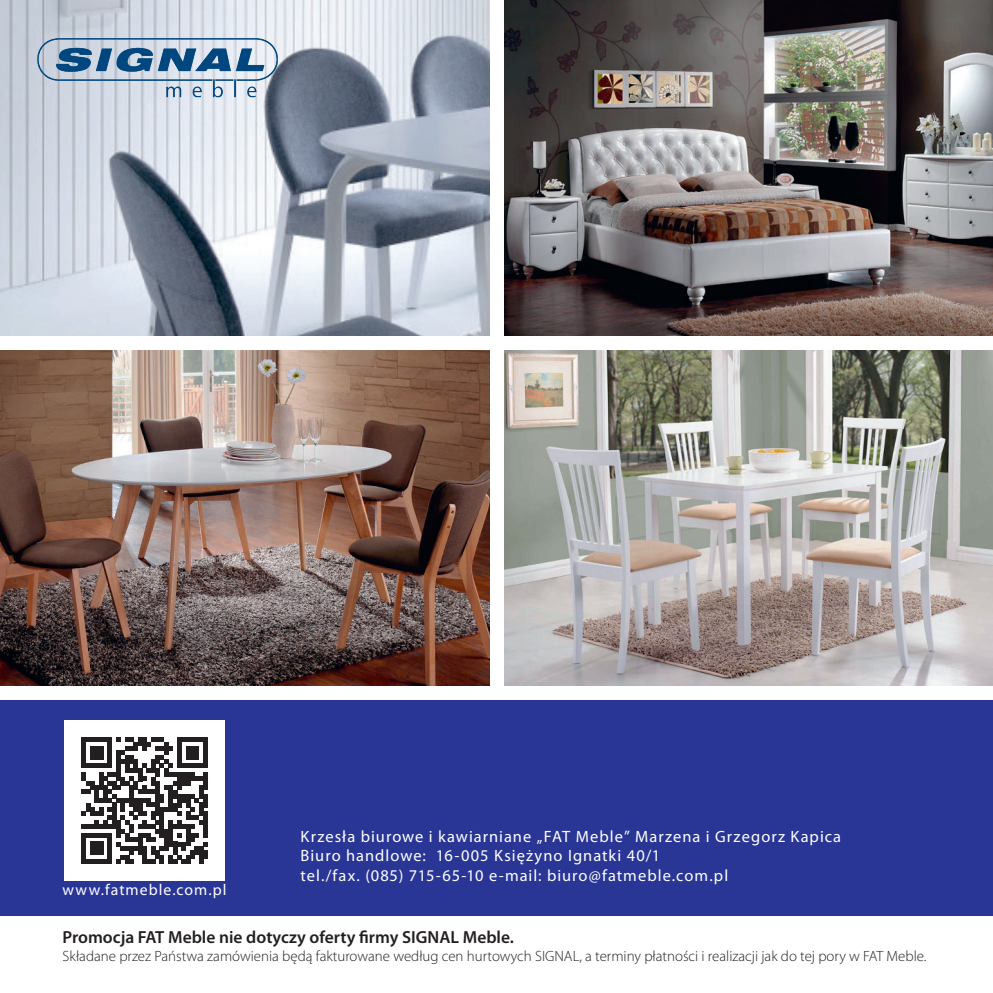
<style>
.page{position:relative;width:993px;height:993px;background:#fff}
.page>*{position:absolute;margin:0;border:0;box-sizing:border-box;transform-origin:0 0}
.t1{font:600 17.5px "Myriad Pro";color:#231f20}
.t2{font:16.45px/19.6px "Myriad Pro";letter-spacing:.06em;color:#fff}
.t3{font:15.75px "Myriad Pro";letter-spacing:.07em;color:#fff}
.t4{font:300 14.88px "Myriad Pro";color:#231f20}
</style>
<div class="page">
<img style="left:0;top:0;width:489px;height:336px">
<img style="left:0;top:350px;width:489px;height:335px">
<img style="left:504px;top:350px;width:488px;height:335px">
<img style="left:504px;top:0;width:488px;height:336px">
<div style="left:0;top:699px;width:992px;height:216px;background:#293695"></div>
<div style="left:64px;top:720px;width:161px;height:160px;background:#fff"></div>
<svg style="left:81px;top:737px;width:126px;height:126px"></svg>
<img style="left:34px;top:37px;width:246px;height:61px">
<p class="t3" style="left:63px;top:879px;width:165px">www.fatmeble.com.pl</p>
<p class="t2" style="left:300px;top:825px;width:542px">Krzesła biurowe i kawiarniane „FAT Meble” Marzena i Grzegorz Kapica<br>Biuro handlowe: 16-005 Księżyno Ignatki 40/1<br>tel./fax. (085) 715-65-10 e-mail: biuro@fatmeble.com.pl</p>
<p class="t1" style="left:63px;top:925px;width:453px">Promocja FAT Meble nie dotyczy oferty firmy SIGNAL Meble.</p>
<p class="t4" style="left:63px;top:946px;width:865px">Składane przez Państwa zamówienia będą fakturowane według cen hurtowych SIGNAL, a terminy płatności i realizacji jak do tej pory w FAT Meble.</p>
</div>
